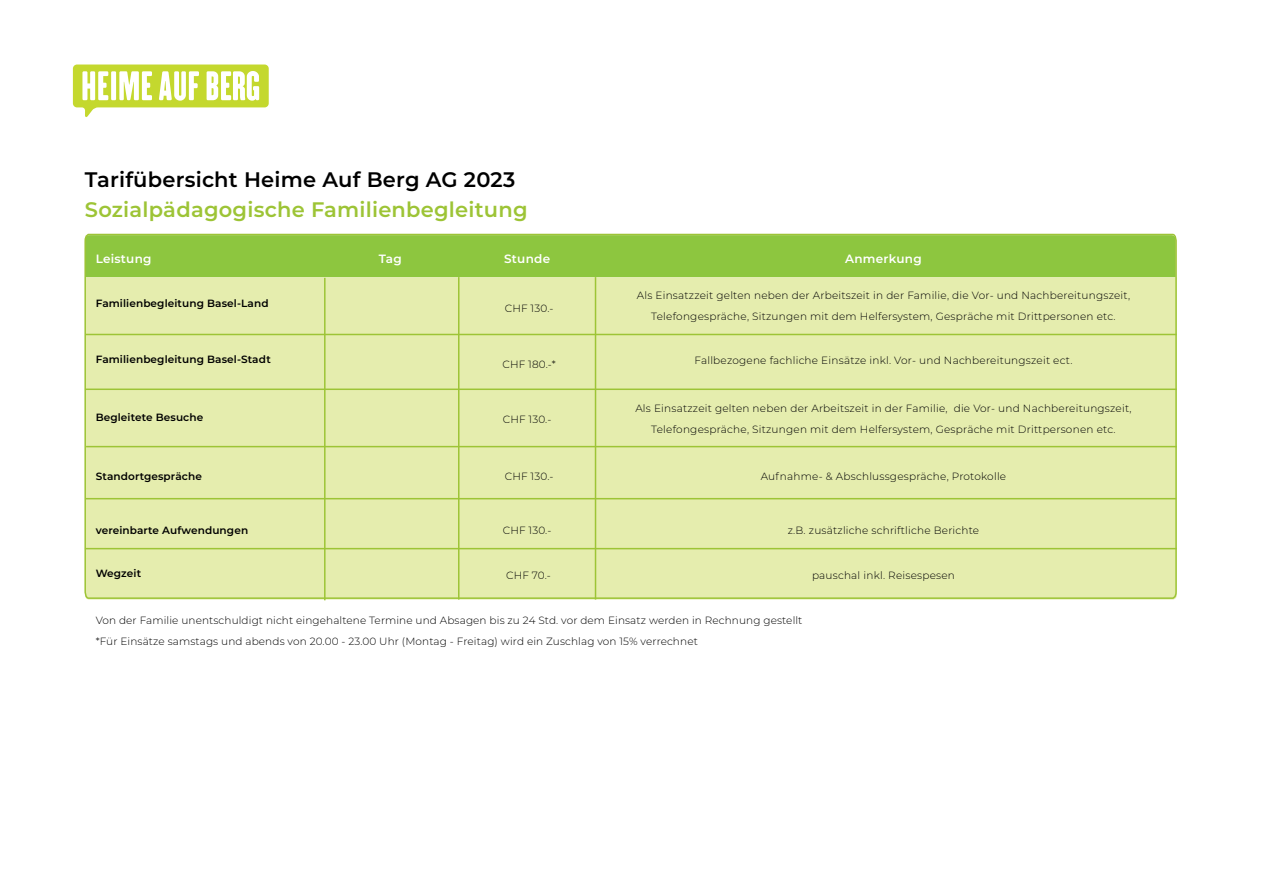
<style>
.page{position:relative;width:1263px;height:893px;background:#fff}
.page>*{position:absolute;margin:0;border:0;box-sizing:border-box;transform-origin:0 0}
.t1{font:600 21px "Montserrat";letter-spacing:.01em;color:#9dc436}
.t2{font:600 21px "Montserrat";letter-spacing:.01em;color:#000}
.t3{font:600 12px "Montserrat";letter-spacing:.02em;color:#fff}
.t4{font:300 10.5px/21px "Montserrat";letter-spacing:.02em;color:#000;text-align:center}
.t5{font:600 10.5px "Montserrat";letter-spacing:.01em;color:#000}
</style>
<div class="page">
<svg style="left:73px;top:65px;width:196px;height:52px"></svg>
<svg style="left:84px;top:233px;width:1093px;height:367px;background:#d9e79f"></svg>
<hr style="left:85px;top:334px;width:1092px;height:1px;background:#9dc436">
<hr style="left:324px;top:278px;width:2px;height:322px;background:#9dc436">
<hr style="left:458px;top:277px;width:1px;height:323px;background:#9dc436">
<hr style="left:595px;top:277px;width:1px;height:323px;background:#9dc436">
<hr style="left:85px;top:389px;width:1092px;height:1px;background:#9dc436">
<hr style="left:86px;top:446px;width:1091px;height:1px;background:#9dc436">
<hr style="left:85px;top:498px;width:1091px;height:1px;background:#9dc436">
<hr style="left:85px;top:548px;width:1092px;height:1px;background:#9dc436">
<h1 class="t2" style="left:85px;top:164px;width:432px">Tarifübersicht Heime Auf Berg AG 2023</h1>
<h1 class="t1" style="left:85px;top:194px;width:444px">Sozialpädagogische Familienbegleitung</h1>
<p class="t3" style="left:96px;top:250px;width:57px">Leistung</p>
<p class="t5" style="left:96px;top:295px;width:174px">Familienbegleitung Basel-Land</p>
<p class="t3" style="left:504px;top:250px;width:47px">Stunde</p>
<p class="t3" style="left:845px;top:250px;width:78px">Anmerkung</p>
<p class="t4" style="left:637px;top:284px;width:495px">Als Einsatzzeit gelten neben der Arbeitszeit in der Familie, die Vor- und Nachbereitungszeit,<br>Telefongespräche, Sitzungen mit dem Helfersystem, Gespräche mit Drittpersonen etc.</p>
<p class="t3" style="left:379px;top:250px;width:25px">Tag</p>
<p class="t4" style="left:505px;top:297px;width:50px">CHF 130.-</p>
<p class="t5" style="left:96px;top:351px;width:177px">Familienbegleitung Basel-Stadt</p>
<p class="t4" style="left:502px;top:353px;width:55px">CHF 180.-*</p>
<p class="t4" style="left:694px;top:350px;width:379px">Fallbezogene fachliche Einsätze inkl. Vor- und Nachbereitungszeit ect.</p>
<p class="t5" style="left:96px;top:409px;width:109px">Begleitete Besuche</p>
<p class="t4" style="left:503px;top:408px;width:50px">CHF 130.-</p>
<p class="t4" style="left:635px;top:398px;width:498px">Als Einsatzzeit gelten neben der Arbeitszeit in der Familie, die Vor- und Nachbereitungszeit,<br>Telefongespräche, Sitzungen mit dem Helfersystem, Gespräche mit Drittpersonen etc.</p>
<p class="t5" style="left:96px;top:469px;width:108px">Standortgespräche</p>
<p class="t4" style="left:761px;top:465px;width:247px">Aufnahme- &amp; Abschlussgespräche, Protokolle</p>
<p class="t4" style="left:505px;top:465px;width:50px">CHF 130.-</p>
<p class="t5" style="left:96px;top:523px;width:154px">vereinbarte Aufwendungen</p>
<p class="t4" style="left:788px;top:520px;width:193px">z.B. zusätzliche schriftliche Berichte</p>
<p class="t5" style="left:96px;top:566px;width:47px">Wegzeit</p>
<p class="t4" style="left:506px;top:565px;width:46px">CHF 70.-</p>
<p class="t4" style="left:812px;top:564px;width:144px">pauschal inkl. Reisespesen</p>
<p class="t4" style="left:503px;top:520px;width:50px">CHF 130.-</p>
<p class="t4" style="left:96px;top:609px;width:708px;text-align:left">Von der Familie unentschuldigt nicht eingehaltene Termine und Absagen bis zu 24 Std. vor dem Einsatz werden in Rechnung gestellt *Für Einsätze samstags und abends von 20.00 - 23.00 Uhr (Montag - Freitag) wird ein Zuschlag von 15% verrechnet</p>
</div>
